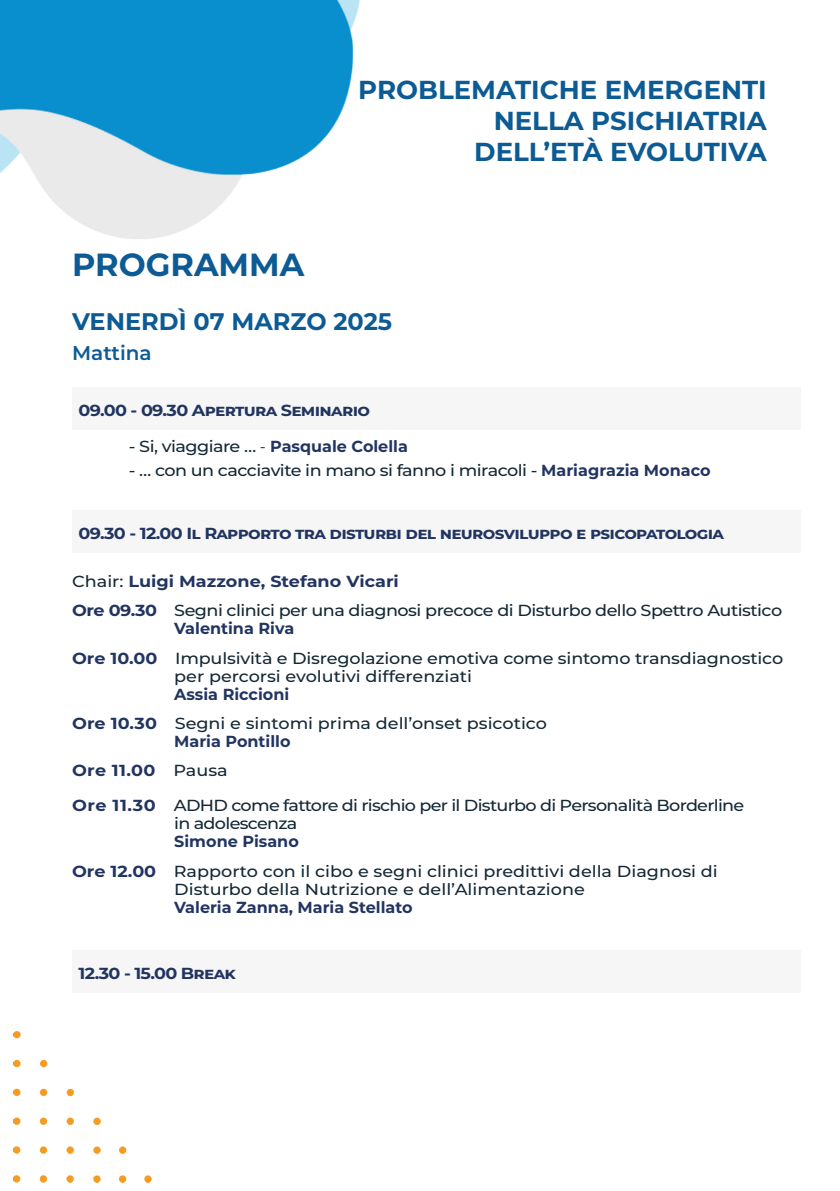
<style>
.page{position:relative;width:840px;height:1191px;background:#fff}
.page>*{position:absolute;margin:0;border:0;box-sizing:border-box;transform-origin:0 0}
.t1{font:700 32px "Montserrat";color:#0d5b94}
.t2{font:700 26px "Montserrat";color:#0d5b94}
.t3{font:700 24px "Montserrat";color:#0d5b94}
.t4{font:600 20px "Montserrat";color:#0d5b94}
.t5{font:500 16px "Montserrat";letter-spacing:-.01em;color:#152835;scale:1.1 1}
.t6{font:500 16px "Montserrat";letter-spacing:-.03em;color:#152835;scale:1.1 1}
.t7{font:700 16px "Montserrat";letter-spacing:-.04em;color:#223561;scale:1.1 1}
.t8{font:700 16px "Montserrat";letter-spacing:-.04em;color:#223561}
.t9{font:500 16px "Montserrat";letter-spacing:-.04em;color:#152835;scale:1.1 1}
.t10{font:700 16px "Montserrat";color:#223561;scale:1.1 1}
.t11{font:700 16px "Montserrat";color:#223561}
.s1{font-weight:500;color:#152835}
.s2{font-weight:400;color:#152835}
.s3{font-weight:700;color:#223561}
</style>
<div class="page">
<img style="left:0;top:0;width:360px;height:239px">
<img style="left:13px;top:1031px;width:138px;height:151px">
<div style="left:72px;top:510px;width:728px;height:42px;background:#f6f6f6"></div>
<div style="left:72px;top:950px;width:728px;height:42px;background:#f6f6f6"></div>
<div style="left:72px;top:387px;width:728px;height:42px;background:#f6f6f6"></div>
<p class="t1" style="left:72px;top:241px;width:233px">PROGRAMMA</p>
<p class="t2" style="left:358px;top:71px;width:410px">PROBLEMATICHE EMERGENTI</p>
<p class="t2" style="left:493px;top:102px;width:274px">NELLA PSICHIATRIA</p>
<p class="t2" style="left:474px;top:133px;width:294px">DELL’ETÀ EVOLUTIVA</p>
<p class="t3" style="left:72px;top:304px;width:321px">VENERDÌ 07 MARZO 2025</p>
<p class="t4" style="left:72px;top:338px;width:81px">Mattina</p>
<p class="t7" style="left:79px;top:399px;width:266px">09.00 - 09.30 Apertura Seminario</p>
<p class="t8" style="left:129px;top:435px;width:280px"><span class="s1">- Si, viaggiare …</span> <span class="s2">-</span> Pasquale Colella</p>
<p class="t6" style="left:129px;top:459px;width:530px">- … con un cacciavite in mano si fanno i miracoli - <span class="s3">Mariagrazia Monaco</span></p>
<p class="t7" style="left:79px;top:522px;width:588px">09.30 - 12.00 Il Rapporto tra disturbi del neurosviluppo e psicopatologia</p>
<p class="t10" style="left:72px;top:570px;width:298px"><span class="s1">Chair:</span> Luigi Mazzone, Stefano Vicari</p>
<p class="t6" style="left:72px;top:599px;width:646px"><span class="s3">Ore 09.30</span> Segni clinici per una diagnosi precoce di Disturbo dello Spettro Autistico</p>
<p class="t8" style="left:174px;top:617px;width:121px">Valentina Riva</p>
<p class="t5" style="left:72px;top:647px;width:647px"><span class="s3">Ore 10.00</span> Impulsività e Disregolazione emotiva come sintomo transdiagnostico</p>
<p class="t5" style="left:174px;top:665px;width:272px">per percorsi evolutivi differenziati</p>
<p class="t8" style="left:174px;top:682px;width:116px">Assia Riccioni</p>
<p class="t5" style="left:72px;top:712px;width:433px"><span class="s3">Ore 10.30</span> Segni e sintomi prima dell’onset psicotico</p>
<p class="t8" style="left:174px;top:730px;width:118px">Maria Pontillo</p>
<p class="t7" style="left:72px;top:759px;width:143px">Ore 11.00 <span class="s1">Pausa</span></p>
<p class="t9" style="left:72px;top:794px;width:612px"><span class="s3">Ore 11.30</span> ADHD come fattore di rischio per il Disturbo di Personalità Borderline</p>
<p class="t9" style="left:174px;top:812px;width:113px">in adolescenza</p>
<p class="t8" style="left:174px;top:830px;width:126px">Simone Pisano</p>
<p class="t5" style="left:72px;top:860px;width:588px"><span class="s3">Ore 12.00</span> Rapporto con il cibo e segni clinici predittivi della Diagnosi di</p>
<p class="t5" style="left:174px;top:878px;width:374px">Disturbo della Nutrizione e dell’Alimentazione</p>
<p class="t11" style="left:174px;top:895px;width:240px">Valeria Zanna, Maria Stellato</p>
<p class="t7" style="left:79px;top:962px;width:144px">12.30 - 15.00 Break</p>
</div>
